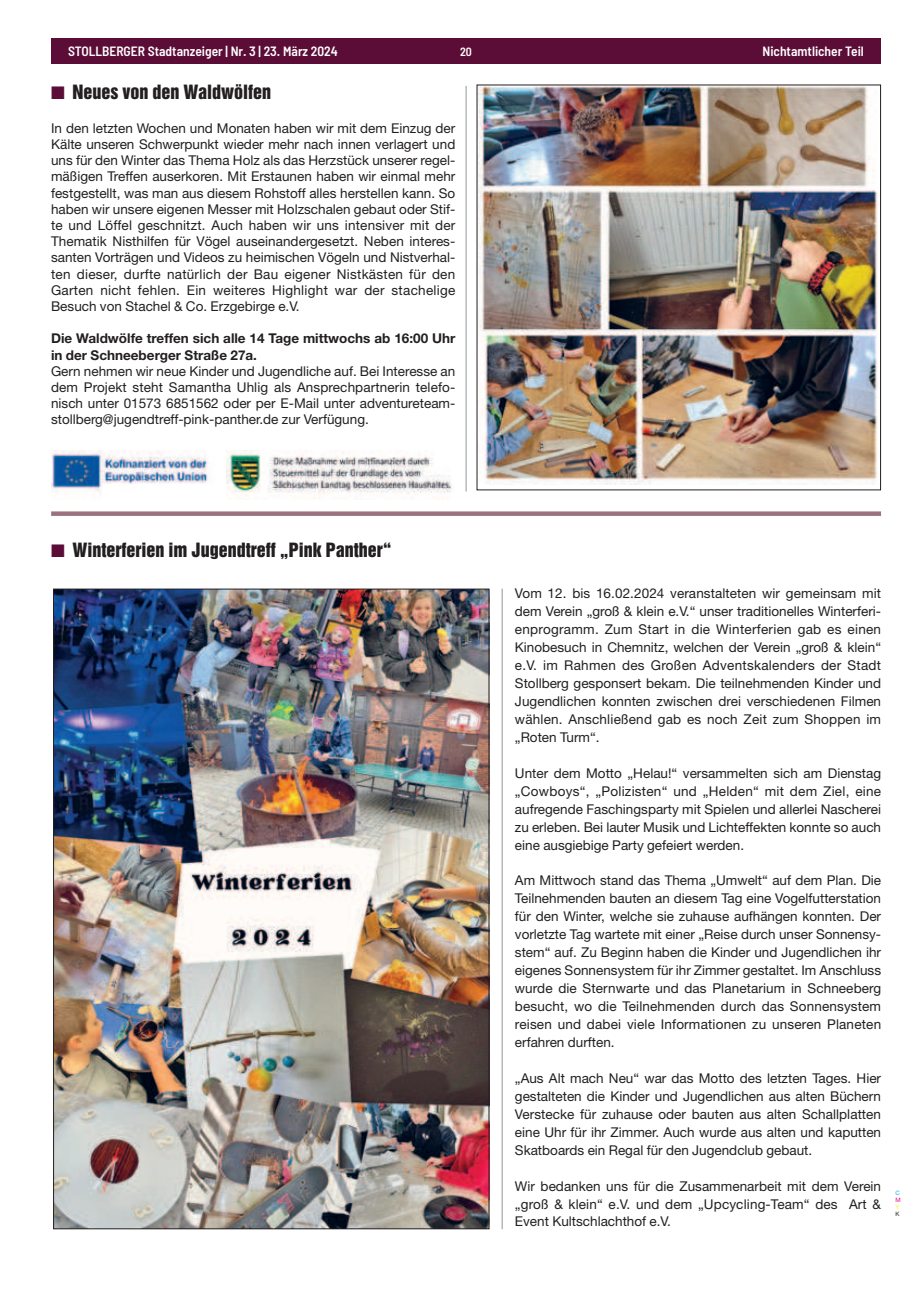
<style>
.page{position:relative;width:915px;height:1293px;background:#fff}
.page>*{position:absolute;margin:0;border:0;box-sizing:border-box;transform-origin:0 0}
.t1{font:18px "Helvetica Inserat";color:#231f20}
.t2{font:13.5px/18px "Helvetica Neue";color:#231f20;text-align:justify}
.t3{font:700 13.5px/16.2px "Helvetica Neue";color:#231f20}
.t4{font:600 semi-condensed 13.5px "Barlow";color:#fff}
.t5{font:600 semi-condensed 12px "Barlow";color:#fff}
.t6{font:6px "Helvetica Neue";color:#00aeef}
.t7{font:6px "Helvetica Neue";color:#ed028c}
.t8{font:6px "Helvetica Neue";color:#fff101}
.t9{font:6px "Helvetica Neue";color:#231f20}
.s1{color:#5b0c37}
</style>
<div class="page">
<div style="left:51px;top:38px;width:829px;height:26px;background:#5b0c37"></div>
<img style="left:478px;top:87px;width:400px;height:397px">
<hr style="left:465px;top:86px;width:1px;height:405px;background:#939598">
<img style="left:51px;top:450px;width:158px;height:42px">
<img style="left:226px;top:450px;width:225px;height:49px">
<div style="left:51px;top:511px;width:829px;height:5px;background:#9b717e"></div>
<img style="left:55px;top:591px;width:432px;height:636px">
<hr style="left:501px;top:589px;width:1px;height:640px;background:#939598">
<p class="t4" style="left:68px;top:46px;width:271px">STOLLBERGER Stadtanzeiger | Nr. 3 | 23. März 2024</p>
<p class="t5" style="left:460px;top:47px;width:13px">20</p>
<p class="t4" style="left:762px;top:46px;width:103px">Nichtamtlicher Teil</p>
<h1 class="t1" style="left:51px;top:84px;width:221px"><span class="s1">■</span> Neues von den Waldwölfen</h1>
<p class="t2" style="left:51px;top:121px;width:405px;line-height:16.2px">In den letzten Wochen und Monaten haben wir mit dem Einzug der Kälte unseren Schwerpunkt wieder mehr nach innen verlagert und uns für den Winter das Thema Holz als das Herzstück unserer regel&shy;mäßigen Treffen auserkoren. Mit Erstaunen haben wir einmal mehr festgestellt, was man aus diesem Rohstoff alles herstellen kann. So haben wir unsere eigenen Messer mit Holzschalen gebaut oder Stif&shy;te und Löffel geschnitzt. Auch haben wir uns intensiver mit der Thematik Nisthilfen für Vögel auseinandergesetzt. Neben interes&shy;santen Vorträgen und Videos zu heimischen Vögeln und Nistverhal&shy;ten dieser, durfte natürlich der Bau eigener Nistkästen für den Garten nicht fehlen. Ein weiteres Highlight war der stachelige Besuch von Stachel &amp; Co. Erzgebirge e.V.</p>
<p class="t3" style="left:51px;top:331px;width:405px">Die Waldwölfe treffen sich alle 14 Tage mittwochs ab 16:00 Uhr in der Schneeberger Straße 27a.</p>
<p class="t2" style="left:51px;top:364px;width:405px;line-height:16.2px">Gern nehmen wir neue Kinder und Jugendliche auf. Bei Interesse an dem Projekt steht Samantha Uhlig als Ansprechpartnerin telefo&shy;nisch unter 01573 6851562 oder per E-Mail unter adventureteam&shy;stollberg@jugendtreff-pink-panther.de zur Verfügung.</p>
<h1 class="t1" style="left:51px;top:542px;width:342px"><span class="s1">■</span> Winterferien im Jugendtreff „Pink Panther“</h1>
<p class="t2" style="left:514px;top:585px;width:367px">Vom 12. bis 16.02.2024 veranstalteten wir gemeinsam mit dem Verein „groß &amp; klein e.V.“ unser traditionelles Winterferi&shy;enprogramm. Zum Start in die Winterferien gab es einen Kinobesuch in Chemnitz, welchen der Verein „groß &amp; klein“ e.V. im Rahmen des Großen Adventskalenders der Stadt Stollberg gesponsert bekam. Die teilnehmenden Kinder und Jugendlichen konnten zwischen drei verschiedenen Filmen wählen. Anschließend gab es noch Zeit zum Shoppen im „Roten Turm“.</p>
<p class="t2" style="left:514px;top:765px;width:367px">Unter dem Motto „Helau!“ versammelten sich am Dienstag „Cowboys“, „Polizisten“ und „Helden“ mit dem Ziel, eine aufregende Faschingsparty mit Spielen und allerlei Nascherei zu erleben. Bei lauter Musik und Lichteffekten konnte so auch eine ausgiebige Party gefeiert werden.</p>
<p class="t2" style="left:514px;top:872px;width:367px">Am Mittwoch stand das Thema „Umwelt“ auf dem Plan. Die Teilnehmenden bauten an diesem Tag eine Vogelfutterstation für den Winter, welche sie zuhause aufhängen konnten. Der vorletzte Tag wartete mit einer „Reise durch unser Sonnensy&shy;stem“ auf. Zu Beginn haben die Kinder und Jugendlichen ihr eigenes Sonnensystem für ihr Zimmer gestaltet. Im Anschluss wurde die Sternwarte und das Planetarium in Schneeberg besucht, wo die Teilnehmenden durch das Sonnensystem reisen und dabei viele Informationen zu unseren Planeten erfahren durften.</p>
<p class="t2" style="left:514px;top:1070px;width:367px">„Aus Alt mach Neu“ war das Motto des letzten Tages. Hier gestalteten die Kinder und Jugendlichen aus alten Büchern Verstecke für zuhause oder bauten aus alten Schallplatten eine Uhr für ihr Zimmer. Auch wurde aus alten und kaputten Skatboards ein Regal für den Jugendclub gebaut.</p>
<p class="t2" style="left:514px;top:1177px;width:367px">Wir bedanken uns für die Zusammenarbeit mit dem Verein „groß &amp; klein“ e.V. und dem „Upcycling-Team“ des Art &amp; Event Kultschlachthof e.V.</p>
<p class="t6" style="left:895px;top:1189px;width:6px">C</p>
<p class="t7" style="left:895px;top:1197px;width:7px">M</p>
<p class="t8" style="left:895px;top:1204px;width:5px">Y</p>
<p class="t9" style="left:895px;top:1211px;width:6px">K</p>
</div>
